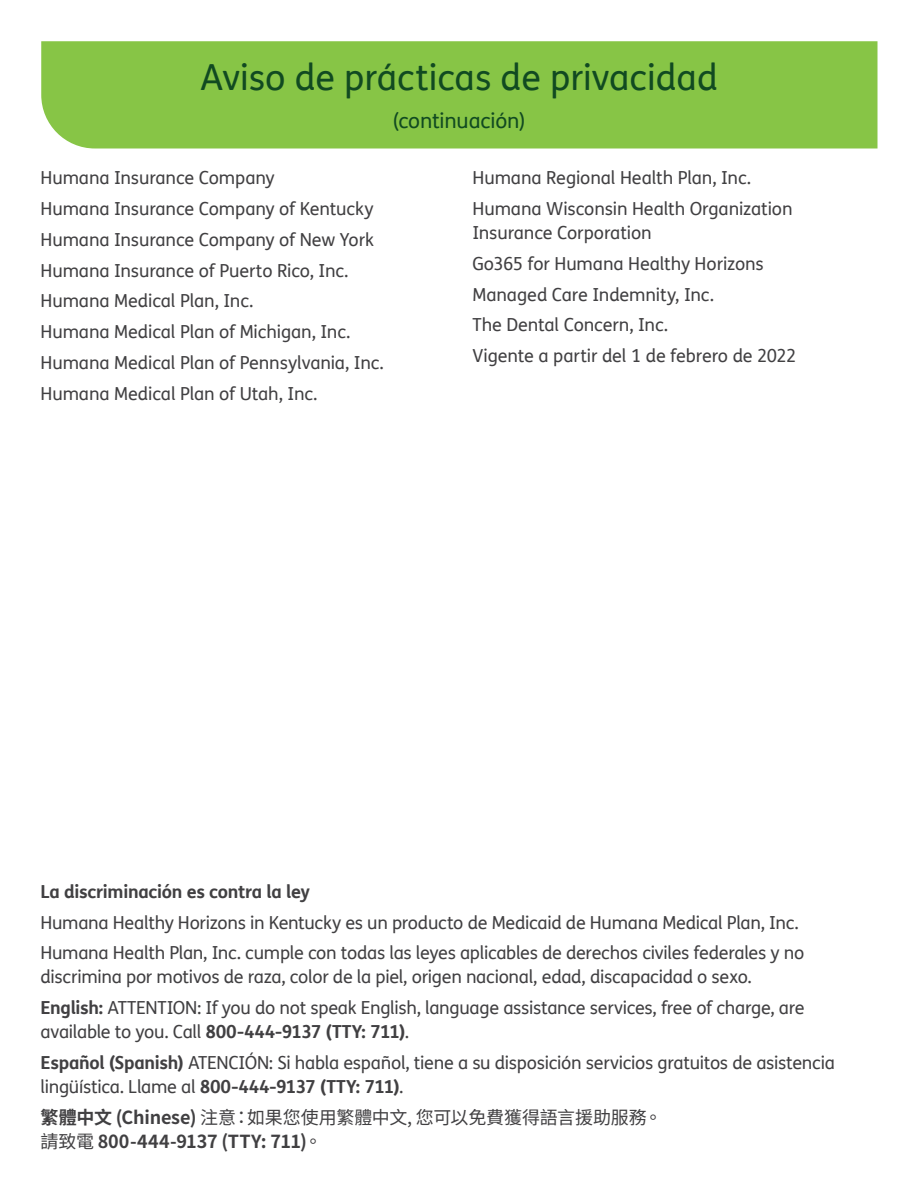
<style>
.page{position:relative;width:918px;height:1188px;background:#fff}
.page>*{position:absolute;margin:0;border:0;box-sizing:border-box;transform-origin:0 0}
.t1{font:36px "FS Humana";color:#114a21}
.t2{font:21px "FS Humana";letter-spacing:-.005em;color:#114a21}
.Bullets{font:18px/24px "FS Humana";letter-spacing:-.01em;color:#414042}
.Bullets-2{font:700 18px/24px "Noto Sans CJ Ktc";color:#414042}
.Bullets-3{font:700 18px "FS Humana";letter-spacing:-.015em;color:#414042}
.s1{font-weight:700}
.s2{font-weight:400}
</style>
<div class="page">
<div style="left:41px;top:41px;width:837px;height:107px;background:#87c546"></div>
<p class="t1" style="left:200px;top:53px;width:519px">Aviso de prácticas de privacidad</p>
<p class="t2" style="left:392px;top:106px;width:135px">(continuación)</p>
<p class="Bullets" style="left:40px;top:166px;width:236px">Humana Insurance Company</p>
<p class="Bullets" style="left:40px;top:196px;width:334px">Humana Insurance Company of Kentucky</p>
<p class="Bullets" style="left:40px;top:227px;width:335px">Humana Insurance Company of New York</p>
<p class="Bullets" style="left:40px;top:258px;width:310px">Humana Insurance of Puerto Rico, Inc.</p>
<p class="Bullets" style="left:40px;top:289px;width:215px">Humana Medical Plan, Inc.</p>
<p class="Bullets" style="left:40px;top:319px;width:312px">Humana Medical Plan of Michigan, Inc.</p>
<p class="Bullets" style="left:40px;top:350px;width:345px">Humana Medical Plan of Pennsylvania, Inc.</p>
<p class="Bullets" style="left:40px;top:381px;width:279px">Humana Medical Plan of Utah, Inc.</p>
<p class="Bullets" style="left:472px;top:166px;width:280px">Humana Regional Health Plan, Inc.</p>
<p class="Bullets" style="left:472px;top:196px;width:322px">Humana Wisconsin Health Organization<br>Insurance Corporation</p>
<p class="Bullets" style="left:472px;top:251px;width:293px">Go365 for Humana Healthy Horizons</p>
<p class="Bullets" style="left:472px;top:282px;width:243px">Managed Care Indemnity, Inc.</p>
<p class="Bullets" style="left:472px;top:313px;width:197px">The Dental Concern, Inc.</p>
<p class="Bullets" style="left:472px;top:343px;width:325px">Vigente a partir del 1 de febrero de 2022</p>
<p class="Bullets-3" style="left:40px;top:877px;width:271px">La discriminación es contra la ley</p>
<p class="Bullets" style="left:40px;top:910px;width:760px">Humana Healthy Horizons in Kentucky es un producto de Medicaid de Humana Medical Plan, Inc.</p>
<p class="Bullets" style="left:40px;top:941px;width:765px">Humana Health Plan, Inc. cumple con todas las leyes aplicables de derechos civiles federales y no discrimina por motivos de raza, color de la piel, origen nacional, edad, discapacidad o sexo.</p>
<p class="Bullets" style="left:40px;top:995px;width:766px"><span class="s1">English:</span> ATTENTION: If you do not speak English, language assistance services, free of charge, are available to you. Call <span class="s1">800-444-9137 (TTY: 711)</span>.</p>
<p class="Bullets" style="left:40px;top:1050px;width:796px"><span class="s1">Español (Spanish)</span> ATENCIÓN: Si habla español, tiene a su disposición servicios gratuitos de asistencia lingüística. Llame al <span class="s1">800-444-9137 (TTY: 711)</span>.</p>
<p class="Bullets-2" style="left:40px;top:1105px;width:623px">繁體中文 (Chinese) <span class="s2">注意：如果您使用繁體中文, 您可以免費獲得語言援助服務。請致電</span> 800-444-9137 (TTY: 711)<span class="s2">。</span></p>
</div>
